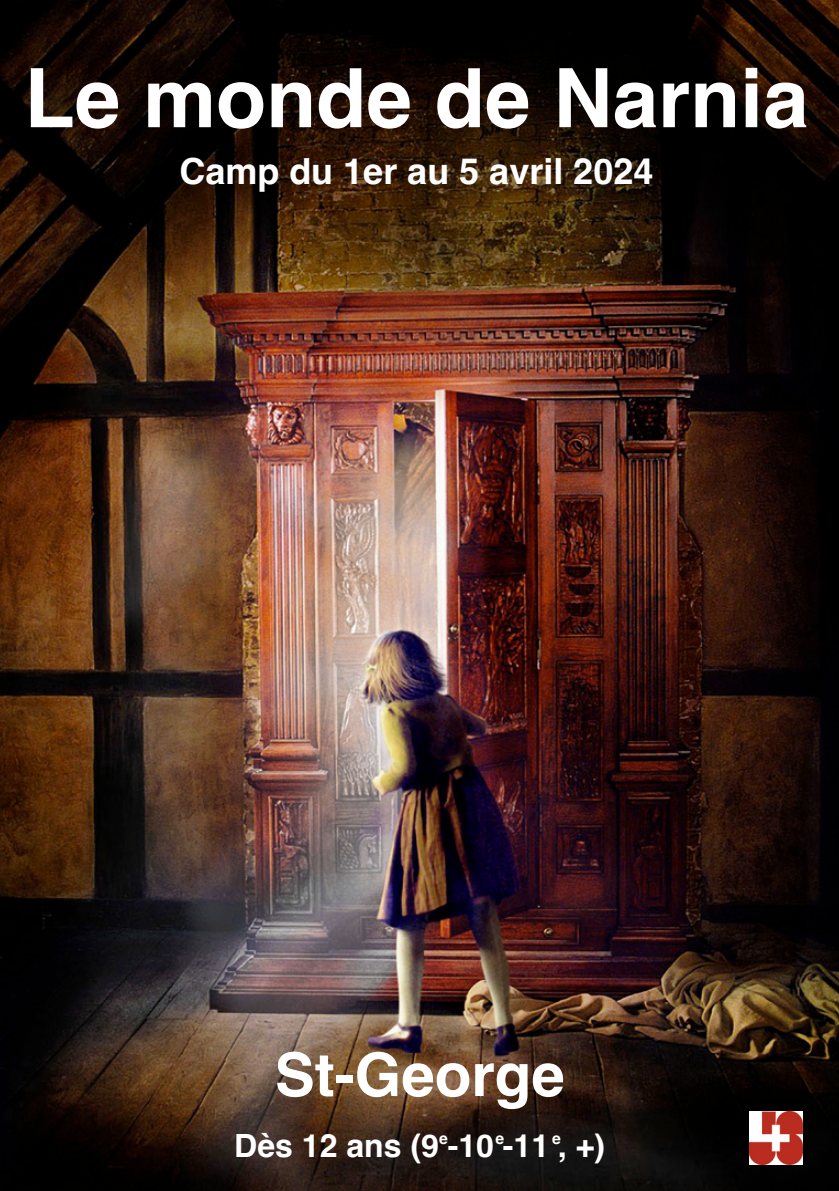
<style>
.page{position:relative;width:839px;height:1191px;background:#fff}
.page>*{position:absolute;margin:0;border:0;box-sizing:border-box;transform-origin:0 0}
.t1{font:700 82px "Helvetica";color:#fff}
.t2{font:700 60px "Helvetica";color:#fff}
.t3{font:700 36px "Helvetica";color:#fff}
.t4{font:700 32px "Helvetica";color:#fff}
.t5{font:700 15.8px "Helvetica";color:#fff}
</style>
<div class="page">
<img style="left:0;top:0;width:838px;height:1191px">
<img style="left:749px;top:1112px;width:53px;height:52px">
<h2 class="t1" style="left:25px;top:64px;width:785px">Le monde de Narnia</h2>
<h2 class="t3" style="left:179px;top:156px;width:475px">Camp du 1er au 5 avril 2024</h2>
<h1 class="t2" style="left:275px;top:1050px;width:291px">St-George</h1>
<p class="t4" style="left:234px;top:1132px;width:372px">Dès 12 ans (9 -10 -11 , +)</p>
<p class="t5" style="left:439px;top:1131px;width:10px">e</p>
<p class="t5" style="left:495px;top:1131px;width:10px">e</p>
<p class="t5" style="left:552px;top:1131px;width:10px">e</p>
</div>
